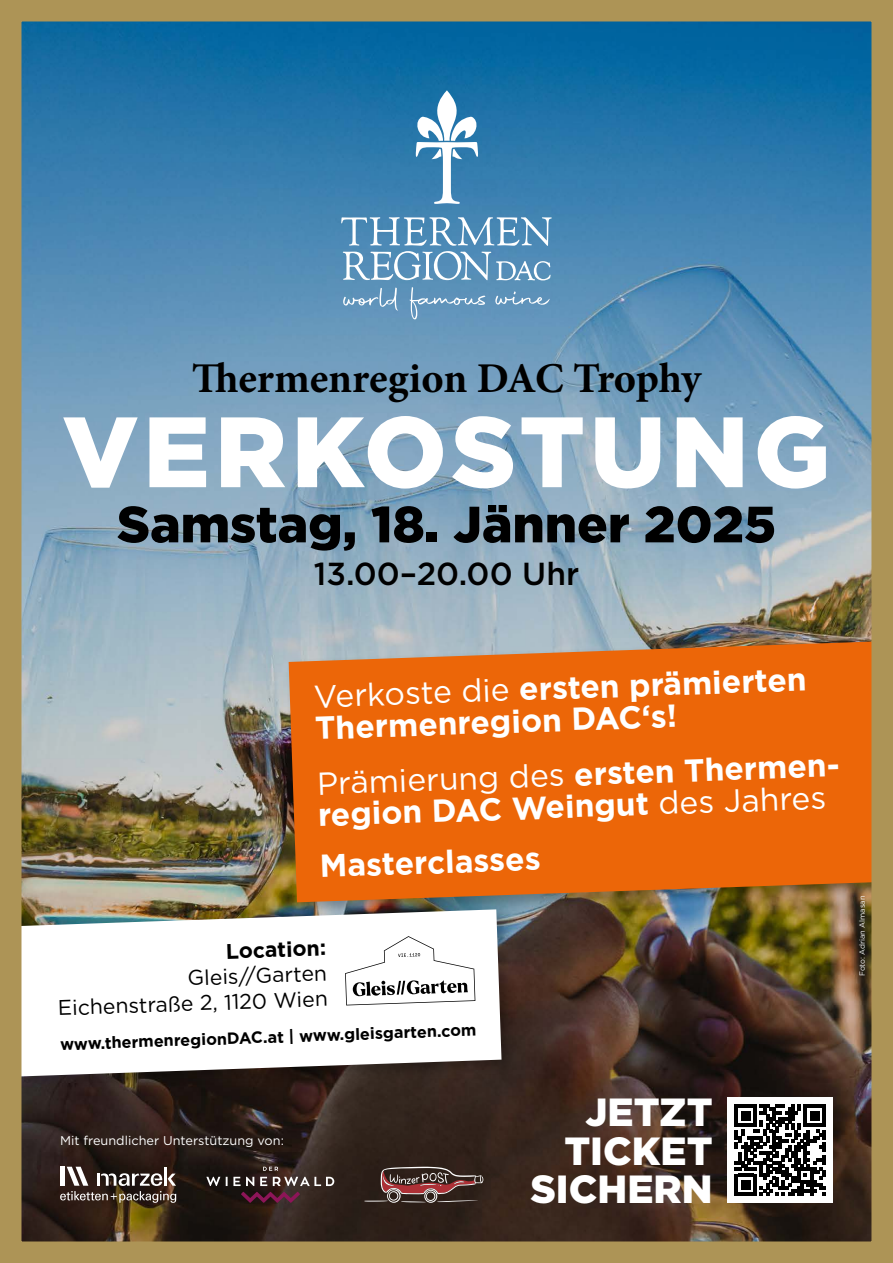
<style>
.page{position:relative;width:893px;height:1263px;background:#fff}
.page>*{position:absolute;margin:0;border:0;box-sizing:border-box;transform-origin:0 0}
.t1{font:900 99.75px "Gotham";letter-spacing:.05em;color:#fff}
.t2{font:900 50.85px "Gotham";color:#000}
.t3{font:700 42.45px "Minion Pro";letter-spacing:-.005em;color:#000}
.t4{font:900 39.3px/38.2px "Gotham";color:#fff;text-align:right}
.t5{font:700 31.8px/31.8px "Gotham";color:#fff}
.t6{font:500 31.8px "Gotham";color:#000}
.t7{font:21.15px/25.5px "Gotham";color:#000;text-align:right}
.t8{font:700 21.15px "Gotham";color:#000}
.t9{font:700 16.2px "Gotham";color:#000}
.t10{font:12.75px "Gotham";color:#fff}
.t11{font:7.5px "Gotham";color:#fff}
.s1{font-weight:400}
</style>
<div class="page">
<img style="left:0;top:0;width:893px;height:1263px">
<h3 class="t3" style="left:192px;top:348px;width:511px">Thermenregion DAC Trophy</h3>
<h1 class="t1" style="left:63px;top:383px;width:769px">VERKOSTUNG</h1>
<h2 class="t2" style="left:117px;top:489px;width:661px">Samstag, 18. Jänner 2025</h2>
<p class="t6" style="left:314px;top:553px;width:267px">13.00–20.00 Uhr</p>
<p class="t5" style="left:313px;top:680px;width:494px;rotate:-2deg"><span class="s1">Verkoste die</span> ersten prämierten<br>Thermenregion DAC‘s!</p>
<p class="t5" style="left:316px;top:767px;width:527px;rotate:-2deg"><span class="s1">Prämierung des</span> ersten Thermen&shy;region DAC Weingut <span class="s1">des Jahres</span></p>
<p class="t5" style="left:319px;top:850px;width:222px;rotate:-2deg">Masterclasses</p>
<p class="t8" style="left:225px;top:937px;width:102px;rotate:-2deg">Location:</p>
<p class="t7" style="left:57px;top:969px;width:271px;rotate:-2deg">Gleis//Garten<br>Eichenstraße 2, 1120 Wien</p>
<p class="t9" style="left:60px;top:1034px;width:418px;rotate:-2deg">www.thermenregionDAC.at | www.gleisgarten.com</p>
<p class="t10" style="left:60px;top:1133px;width:225px">Mit freundlicher Unterstützung von:</p>
<p class="t4" style="left:530px;top:1093px;width:184px">JETZT<br>TICKET<br>SICHERN</p>
<p class="t11" style="left:857px;top:976px;width:82px;rotate:-90deg">Foto: Adrian Almasan</p>
</div>
